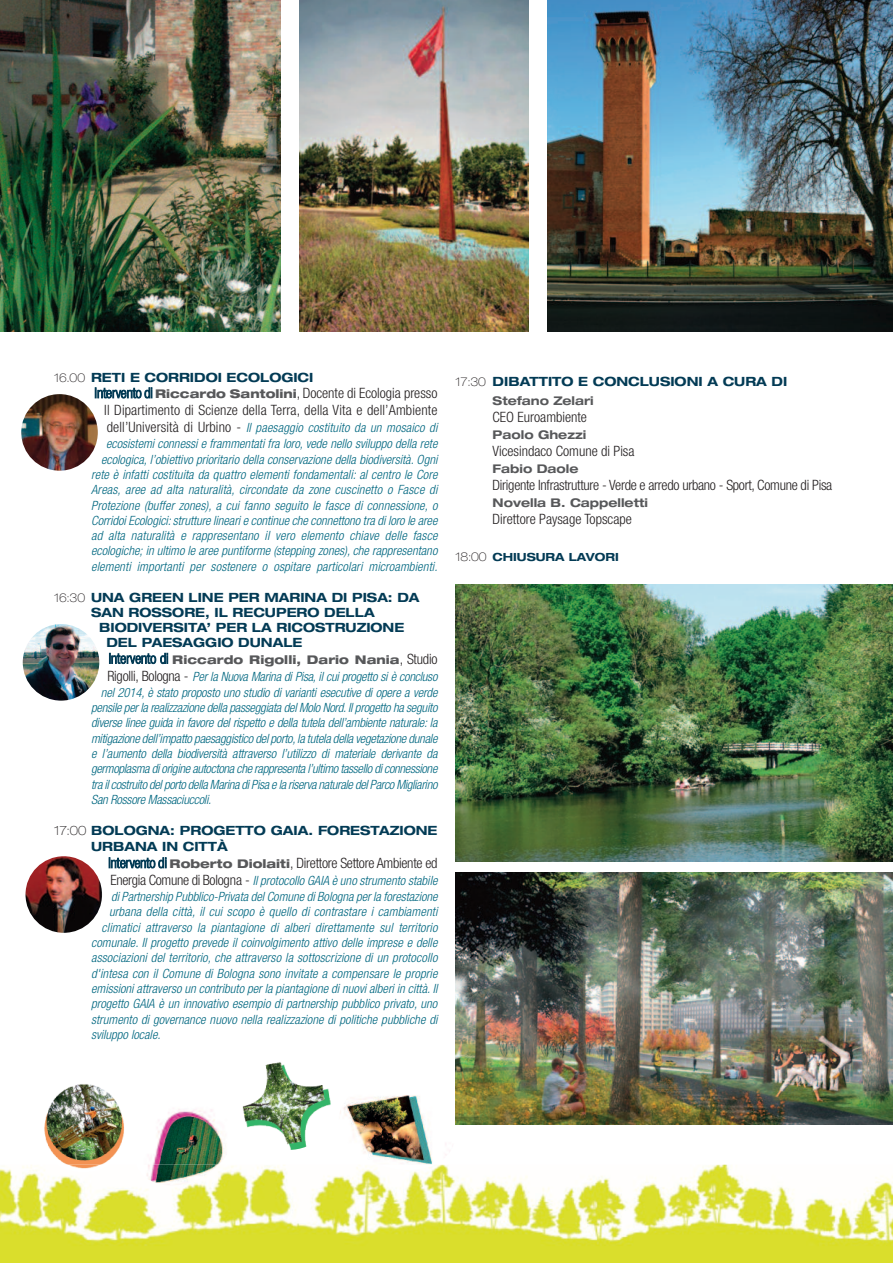
<style>
.page{position:relative;width:893px;height:1263px;background:#fff}
.page>*{position:absolute;margin:0;border:0;box-sizing:border-box;transform-origin:0 0}
.t1{font:300 condensed 14.25px/17.1px "Helvetica Neue";color:#231f20;text-align:right}
.t2{font:300 condensed 14.25px "Helvetica Neue";letter-spacing:-.02em;color:#231f20}
.t3{font:italic 300 condensed 12.75px/15.5px "Helvetica Neue";letter-spacing:.005em;color:#006780;text-align:right}
.t4{font:700 expanded 12.75px/15.3px "Helvetica Neue";color:#033b55}
.t5{font:italic 300 condensed 12.75px "Helvetica Neue";letter-spacing:-.015em;color:#006780}
.t6{font:italic 300 condensed 12.75px "Helvetica Neue";letter-spacing:-.02em;color:#006780}
.t7{font:italic 300 condensed 12.75px "Helvetica Neue";letter-spacing:-.025em;color:#006780}
.t8{font:700 expanded 12px "Helvetica Neue";color:#57585a}
.t9{font:800 expanded 12px "Helvetica Neue";letter-spacing:.005em;color:#57585a}
.t10{font:700 expanded 11.25px "Helvetica Neue";color:#033b55}
.s1{font-weight:100;font-size:12px;color:#231f20}
.s2{color:#033b55}
.s3{font-weight:800;font-stretch:expanded;font-size:12px;color:#57585a}
.s4{font-style:normal;font-size:14.25px;color:#231f20}
.s5{font-weight:300;font-stretch:condensed;font-size:14.25px;color:#033b55}
.s6{font-weight:300;font-stretch:condensed;font-size:14.25px;color:#231f20}
.s7{font-weight:100;color:#231f20}
</style>
<div class="page">
<img style="left:0;top:0;width:281px;height:332px">
<img style="left:300px;top:0;width:228px;height:332px">
<img style="left:547px;top:0;width:346px;height:332px">
<img style="left:455px;top:584px;width:438px;height:277px">
<img style="left:455px;top:872px;width:438px;height:252px">
<img style="left:21px;top:394px;width:77px;height:77px;border-radius:50%">
<img style="left:23px;top:624px;width:76px;height:77px;border-radius:50%">
<img style="left:26px;top:856px;width:76px;height:77px;border-radius:50%">
<img style="left:0;top:1165px;width:893px;height:98px">
<img style="left:340px;top:1095px;width:106px;height:70px">
<img style="left:379px;top:1165px;width:56px;height:5px">
<img style="left:152px;top:1109px;width:72px;height:56px">
<img style="left:136px;top:1165px;width:83px;height:20px">
<img style="left:242px;top:1062px;width:89px;height:88px">
<img style="left:44px;top:1084px;width:80px;height:81px">
<img style="left:57px;top:1165px;width:54px;height:7px">
<p class="t4" style="left:54px;top:371px;width:261px"><span class="s1">16.00</span> RETI E CORRIDOI ECOLOGICI</p>
<p class="t1" style="left:94px;top:386px;width:345px"><span class="s2">Intervento di</span> <span class="s3">Riccardo Santolini</span>, Docente di Ecologia presso<br>Il Dipartimento di Scienze della Terra, della Vita e dell’Ambiente</p>
<p class="t3" style="left:91px;top:421px;width:348px"><span class="s4">dell’Università di Urbino -</span> Il paesaggio costituito da un mosaico di ecosistemi connessi e frammentati fra loro, vede nello sviluppo della rete ecologica, l’obiettivo prioritario della conservazione della biodiversità. Ogni rete è infatti costituita da quattro elementi fondamentali: al centro le Core Areas, aree ad alta naturalità, circondate da zone cuscinetto o Fasce di Protezione (buffer zones), a cui fanno seguito le fasce di connessione, o Corridoi Ecologici: strutture lineari e continue che connettono tra di loro le aree ad alta naturalità e rappresentano il vero elemento chiave delle fasce ecologiche; in ultimo le aree puntiforme (stepping zones), che rappresentano elementi importanti per sostenere o ospitare particolari microambienti.</p>
<p class="t4" style="left:91px;top:591px;width:330px;text-indent:-37px"><span class="s1">16:30</span> UNA GREEN LINE PER MARINA DI PISA: DA<br>SAN ROSSORE, IL RECUPERO DELLA</p>
<p class="t4" style="left:106px;top:621px;width:299px;text-indent:-7px">BIODIVERSITA’ PER LA RICOSTRUZIONE<br>DEL PAESAGGIO DUNALE</p>
<p class="t9" style="left:109px;top:655px;width:330px"><span class="s5">Intervento di</span> Riccardo Rigolli, Dario Nania<span class="s6">, Studio</span></p>
<p class="t5" style="left:107px;top:672px;width:331px"><span class="s4">Rigolli, Bologna -</span> Per la Nuova Marina di Pisa, il cui progetto si è concluso</p>
<p class="t3" style="left:101px;top:686px;width:338px">nel 2014, è stato proposto uno studio di varianti esecutive di opere a verde</p>
<p class="t5" style="left:91px;top:703px;width:348px">pensile per la realizzazione della passeggiata del Molo Nord. Il progetto ha seguito</p>
<p class="t6" style="left:91px;top:718px;width:348px">diverse linee guida in favore del rispetto e della tutela dell’ambiente naturale: la</p>
<p class="t5" style="left:91px;top:734px;width:348px">mitigazione dell’impatto paesaggistico del porto, la tutela della vegetazione dunale</p>
<p class="t3" style="left:91px;top:747px;width:348px">e l’aumento della biodiversità attraverso l’utilizzo di materiale derivante da</p>
<p class="t6" style="left:91px;top:764px;width:348px">germoplasma di origine autoctona che rappresenta l’ultimo tassello di connessione</p>
<p class="t7" style="left:91px;top:779px;width:348px">tra il costruito del porto della Marina di Pisa e la riserva naturale del Parco Migliarino</p>
<p class="t6" style="left:91px;top:795px;width:122px">San Rossore Massaciuccoli.</p>
<p class="t4" style="left:91px;top:823px;width:348px;line-height:16.2px;text-indent:-37px"><span class="s7">17:00</span> BOLOGNA: PROGETTO GAIA. FORESTAZIONE<br>URBANA IN CITTÀ</p>
<p class="t2" style="left:108px;top:858px;width:331px"><span class="s2">Intervento di</span> <span class="s3">Roberto Diolaiti</span>, Direttore Settore Ambiente ed</p>
<p class="t3" style="left:110px;top:874px;width:329px"><span class="s4">Energia Comune di Bologna -</span> Il protocollo GAIA è uno strumento stabile</p>
<p class="t3" style="left:111px;top:890px;width:328px">di Partnership Pubblico-Privata del Comune di Bologna per la forestazione</p>
<p class="t3" style="left:109px;top:905px;width:330px">urbana della città, il cui scopo è quello di contrastare i cambiamenti</p>
<p class="t3" style="left:102px;top:921px;width:337px">climatici attraverso la piantagione di alberi direttamente sul territorio</p>
<p class="t3" style="left:91px;top:936px;width:348px">comunale. Il progetto prevede il coinvolgimento attivo delle imprese e delle</p>
<p class="t3" style="left:91px;top:951px;width:348px">associazioni del territorio, che attraverso la sottoscrizione di un protocollo</p>
<p class="t3" style="left:91px;top:966px;width:348px">d'intesa con il Comune di Bologna sono invitate a compensare le proprie</p>
<p class="t3" style="left:91px;top:982px;width:348px">emissioni attraverso un contributo per la piantagione di nuovi alberi in città. Il</p>
<p class="t3" style="left:91px;top:997px;width:348px">progetto GAIA è un innovativo esempio di partnership pubblico privato, uno</p>
<p class="t3" style="left:91px;top:1012px;width:348px">strumento di governance nuovo nella realizzazione di politiche pubbliche di</p>
<p class="t3" style="left:91px;top:1028px;width:71px">sviluppo locale.</p>
<p class="t4" style="left:455px;top:375px;width:333px"><span class="s1">17:30</span> DIBATTITO E CONCLUSIONI A CURA DI</p>
<p class="t8" style="left:493px;top:396px;width:103px">Stefano Zelari</p>
<p class="t1" style="left:493px;top:409px;width:96px">CEO Euroambiente</p>
<p class="t8" style="left:493px;top:430px;width:95px">Paolo Ghezzi</p>
<p class="t1" style="left:493px;top:443px;width:143px">Vicesindaco Comune di Pisa</p>
<p class="t8" style="left:493px;top:464px;width:87px">Fabio Daole</p>
<p class="t2" style="left:493px;top:480px;width:341px">Dirigente Infrastrutture - Verde e arredo urbano - Sport, Comune di Pisa</p>
<p class="t8" style="left:493px;top:499px;width:157px">Novella B. Cappelletti</p>
<p class="t1" style="left:493px;top:512px;width:141px">Direttore Paysage Topscape</p>
<p class="t10" style="left:455px;top:553px;width:165px"><span class="s1">18:00</span> CHIUSURA LAVORI</p>
</div>
